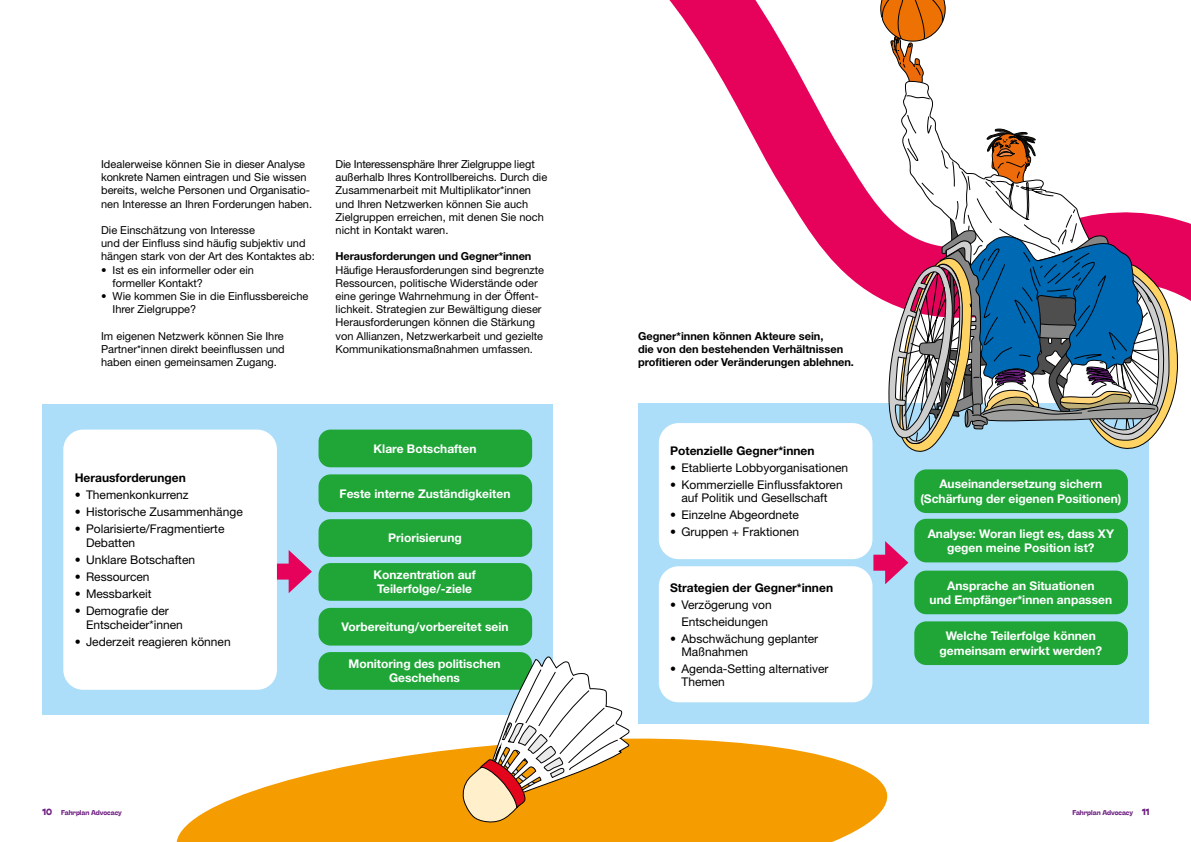
<style>
.page{position:relative;width:1191px;height:842px;background:#fff}
.page>*{position:absolute;margin:0;border:0;box-sizing:border-box;transform-origin:0 0}
.t1{font:12px/13px "Helvetica Neue LT Pro";color:#000}
.t2{font:700 12px/14.4px "Helvetica Neue LT Pro";color:#fff;text-align:center}
.t3{font:700 12px "Helvetica Neue LT Pro";color:#000}
.t4{font:11px/13.2px "Helvetica Neue LT Pro";color:#000}
.t5{font:700 11px/13.2px "Helvetica Neue LT Pro";letter-spacing:-.005em;color:#000}
.t6{font:700 7px "Stinger";color:#702283}
.s1{font-size:9px}
</style>
<div class="page">
<div style="left:43px;top:405px;width:510px;height:310px;background:#acdef9"></div>
<div style="left:63px;top:430px;width:214px;height:260px;background:#fff;border-radius:20px"></div>
<div style="left:318px;top:430px;width:214px;height:37px;background:#1fa637;border-radius:12px"></div>
<div style="left:318px;top:474px;width:214px;height:38px;background:#1fa637;border-radius:12px"></div>
<div style="left:318px;top:519px;width:214px;height:38px;background:#1fa637;border-radius:12px"></div>
<div style="left:318px;top:563px;width:214px;height:38px;background:#1fa637;border-radius:12px"></div>
<div style="left:318px;top:608px;width:214px;height:38px;background:#1fa637;border-radius:12px"></div>
<div style="left:318px;top:652px;width:214px;height:38px;background:#1fa637;border-radius:12px"></div>
<div style="left:277px;top:564px;width:20px;height:16px;background:#e6025b"></div>
<svg style="left:289px;top:550px;width:23px;height:43px"></svg>
<div style="left:638px;top:403px;width:510px;height:321px;background:#acdef9"></div>
<div style="left:659px;top:423px;width:213px;height:136px;background:#fff;border-radius:20px"></div>
<div style="left:914px;top:469px;width:214px;height:44px;background:#1fa637;border-radius:12px"></div>
<div style="left:914px;top:519px;width:214px;height:43px;background:#1fa637;border-radius:12px"></div>
<div style="left:914px;top:571px;width:214px;height:43px;background:#1fa637;border-radius:12px"></div>
<div style="left:914px;top:621px;width:214px;height:44px;background:#1fa637;border-radius:12px"></div>
<div style="left:873px;top:555px;width:20px;height:16px;background:#e6025b"></div>
<svg style="left:885px;top:541px;width:23px;height:43px"></svg>
<div style="left:659px;top:566px;width:213px;height:136px;background:#fff;border-radius:20px"></div>
<svg style="left:460px;top:0;width:731px;height:467px"></svg>
<svg style="left:880px;top:0;width:301px;height:453px"></svg>
<svg style="left:176px;top:730px;width:712px;height:112px;fill:#f59c00"></svg>
<svg style="left:462px;top:655px;width:167px;height:168px"></svg>
<p class="t4" style="left:101px;top:157px;width:212px">Idealerweise können Sie in dieser Analyse konkrete Namen eintragen und Sie wissen bereits, welche Personen und Organisatio&shy;nen Interesse an Ihren Forderungen haben.</p>
<p class="t4" style="left:101px;top:223px;width:215px">Die Einschätzung von Interesse<br>und der Einfluss sind häufig subjektiv und hängen stark von der Art des Kontaktes ab:</p>
<p class="t4" style="left:112px;top:263px;width:143px;text-indent:-11px">• Ist es ein informeller oder ein formeller Kontakt?</p>
<p class="t4" style="left:112px;top:289px;width:197px;text-indent:-11px">• Wie kommen Sie in die Einflussbereiche<br>Ihrer Zielgruppe?</p>
<p class="t4" style="left:101px;top:329px;width:185px;text-align:justify">Im eigenen Netzwerk können Sie Ihre Partner*innen direkt beeinflussen und haben einen gemeinsamen Zugang.</p>
<p class="t4" style="left:335px;top:157px;width:213px">Die Interessensphäre Ihrer Zielgruppe liegt außerhalb Ihres Kontrollbereichs. Durch die Zusammenarbeit mit Multiplikator*innen und Ihren Netzwerken können Sie auch Zielgruppen erreichen, mit denen Sie noch nicht in Kontakt waren.</p>
<p class="t5" style="left:335px;top:250px;width:197px">Herausforderungen und Gegner*innen</p>
<p class="t4" style="left:335px;top:263px;width:210px">Häufige Herausforderungen sind begrenzte Ressourcen, politische Widerstände oder eine geringe Wahrnehmung in der Öffent&shy;lichkeit. Strategien zur Bewältigung dieser Herausforderungen können die Stärkung von Allianzen, Netzwerkarbeit und gezielte Kommunikationsmaßnahmen umfassen.</p>
<p class="t3" style="left:75px;top:470px;width:113px">Herausforderungen</p>
<p class="t1" style="left:75px;top:487px;width:116px">• Themenkonkurrenz</p>
<p class="t1" style="left:75px;top:504px;width:170px">• Historische Zusammenhänge</p>
<p class="t1" style="left:86px;top:521px;width:140px;line-height:14.4px;text-indent:-11px">• Polarisierte/Fragmentierte<br>Debatten</p>
<p class="t1" style="left:75px;top:553px;width:122px">• Unklare Botschaften</p>
<p class="t1" style="left:75px;top:570px;width:76px">• Ressourcen</p>
<p class="t1" style="left:75px;top:587px;width:78px">• Messbarkeit</p>
<p class="t1" style="left:86px;top:603px;width:98px;line-height:14.4px;text-indent:-11px">• Demografie der<br>Entscheider*innen</p>
<p class="t1" style="left:75px;top:635px;width:158px">• Jederzeit reagieren können</p>
<p class="t2" style="left:373px;top:441px;width:104px">Klare Botschaften</p>
<p class="t2" style="left:339px;top:486px;width:172px">Feste interne Zuständigkeiten</p>
<p class="t2" style="left:388px;top:531px;width:75px">Priorisierung</p>
<p class="t2" style="left:373px;top:567px;width:104px">Konzentration auf<br>Teilerfolge/-ziele</p>
<p class="t2" style="left:341px;top:619px;width:168px">Vorbereitung/vorbereitet sein</p>
<p class="t2" style="left:348px;top:656px;width:154px">Monitoring des politischen<br>Geschehens</p>
<p class="t5" style="left:638px;top:329px;width:217px">Gegner*innen können Akteure sein,<br>die von den bestehenden Verhältnissen profitieren oder Veränderungen ablehnen.</p>
<p class="t3" style="left:670px;top:443px;width:146px">Potenzielle Gegner*innen</p>
<p class="t1" style="left:670px;top:461px;width:179px">• Etablierte Lobbyorganisationen</p>
<p class="t1" style="left:670px;top:478px;width:174px;text-align:center">• Kommerzielle Einflussfaktoren auf Politik und Gesellschaft</p>
<p class="t1" style="left:670px;top:508px;width:130px">• Einzelne Abgeordnete</p>
<p class="t1" style="left:670px;top:525px;width:131px">• Gruppen + Fraktionen</p>
<p class="t3" style="left:670px;top:580px;width:164px">Strategien der Gegner*innen</p>
<p class="t1" style="left:681px;top:595px;width:92px;line-height:17px;text-indent:-11px">• Verzögerung von<br>Entscheidungen</p>
<p class="t1" style="left:681px;top:631px;width:138px;text-indent:-11px">• Abschwächung geplanter<br>Maßnahmen</p>
<p class="t1" style="left:681px;top:661px;width:148px;text-indent:-11px">• Agenda-Setting alternativer<br>Themen</p>
<p class="t2" style="left:920px;top:477px;width:202px">Auseinandersetzung sichern (Schärfung der eigenen Positionen)</p>
<p class="t2" style="left:927px;top:526px;width:188px">Analyse: Woran liegt es, dass XY gegen meine Position ist?</p>
<p class="t2" style="left:929px;top:578px;width:184px">Ansprache an Situationen<br>und Empfänger*innen anpassen</p>
<p class="t2" style="left:939px;top:628px;width:164px">Welche Teilerfolge können gemeinsam erwirkt werden?</p>
<p class="t6" style="left:43px;top:809px;width:81px"><span class="s1">10</span> Fahrplan Advocacy</p>
<p class="t6" style="left:1072px;top:809px;width:78px">Fahrplan Advocacy <span class="s1">11</span></p>
</div>
